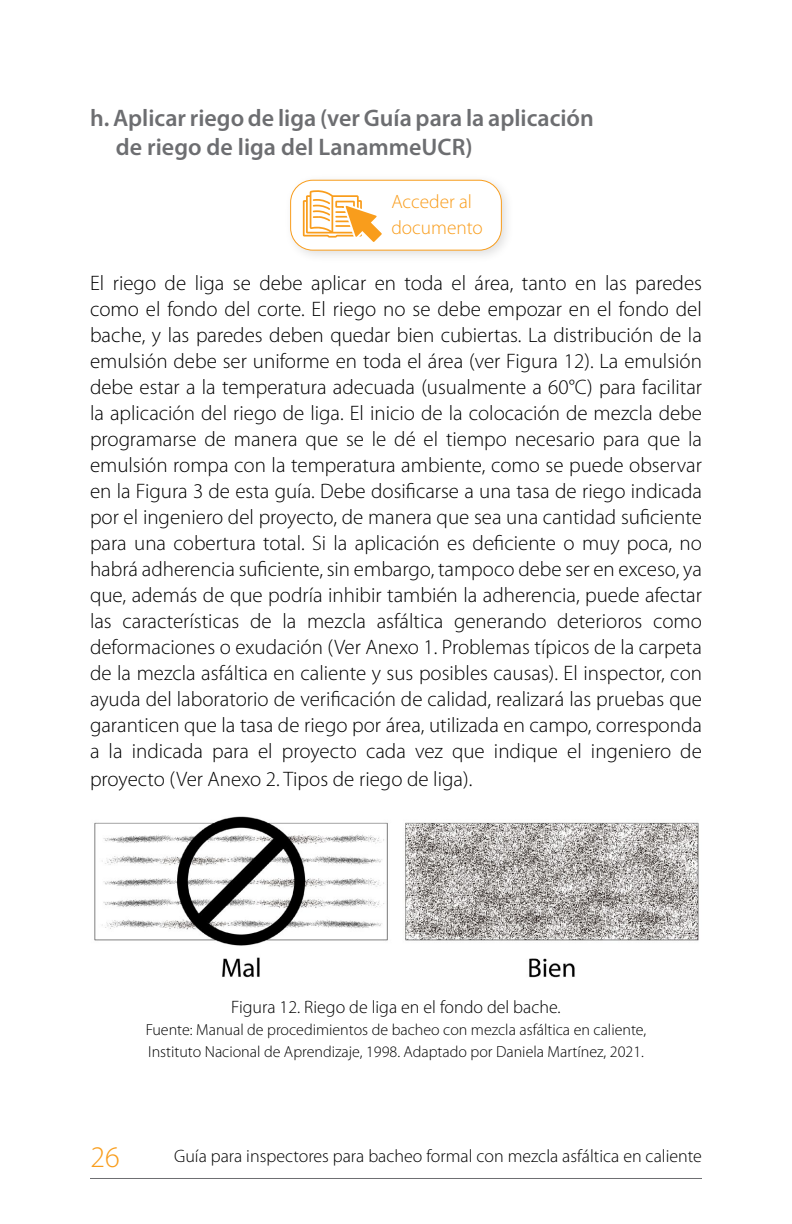
<style>
.page{position:relative;width:792px;height:1224px;background:#fff}
.page>*{position:absolute;margin:0;border:0;box-sizing:border-box;transform-origin:0 0}
.t1{font:300 30px "Myriad Pro";color:#f99d1c}
.t2{font:600 24px/28.8px "Myriad Pro";color:#6d6e71}
.t3{font:300 21px/26px "Myriad Pro";color:#000;text-align:justify}
.t4{font:300 19.4px/25.8px "Myriad Pro";color:#f99d1c}
.t5{font:300 18px "Myriad Pro";color:#000}
.t6{font:300 16px/22px "Myriad Pro";color:#000}
</style>
<div class="page">
<hr style="left:90px;top:1178px;width:612px;height:1px;background:#6d6e71">
<img style="left:94px;top:816px;width:605px;height:162px">
<div style="left:284px;top:173px;width:231px;height:91px;background:#000;opacity:.13"></div>
<div style="left:291px;top:180px;width:210px;height:70px;background:#fff;border-radius:22px"></div>
<div style="left:290px;top:180px;width:212px;height:70px;border:1px solid #f99d1c;border-radius:22px"></div>
<svg style="left:303px;top:190px;width:79px;height:52px"></svg>
<p class="t2" style="left:116px;top:103px;width:479px;text-indent:-26px">h. Aplicar riego de liga (ver Guía para la aplicación de riego de liga del LanammeUCR)</p>
<p class="t4" style="left:391px;top:189px;width:93px">Acceder al documento</p>
<p class="t3" style="left:90px;top:270px;width:614px">El riego de liga se debe aplicar en toda el área, tanto en las paredes como el fondo del corte. El riego no se debe empozar en el fondo del bache, y las paredes deben quedar bien cubiertas. La distribución de la emulsión debe ser uniforme en toda el área (ver Figura 12). La emulsión debe estar a la temperatura adecuada (usualmente a 60°C) para facilitar la aplicación del riego de liga. El inicio de la colocación de mezcla debe programarse de manera que se le dé el tiempo necesario para que la emulsión rompa con la temperatura ambiente, como se puede observar en la Figura 3 de esta guía. Debe dosificarse a una tasa de riego indicada por el ingeniero del proyecto, de manera que sea una cantidad suficiente para una cobertura total. Si la aplicación es deficiente o muy poca, no habrá adherencia suficiente, sin embargo, tampoco debe ser en exceso, ya que, además de que podría inhibir también la adherencia, puede afectar las características de la mezcla asfáltica generando deterioros como deformaciones o exudación (Ver Anexo 1. Problemas típicos de la carpeta de la mezcla asfáltica en caliente y sus posibles causas). El inspector, con ayuda del laboratorio de verificación de calidad, realizará las pruebas que garanticen que la tasa de riego por área, utilizada en campo, corresponda a la indicada para el proyecto cada vez que indique el ingeniero de</p>
<p class="t3" style="left:90px;top:766px;width:384px">proyecto (Ver Anexo 2. Tipos de riego de liga).</p>
<p class="t5" style="left:231px;top:998px;width:331px">Figura 12. Riego de liga en el fondo del bache.</p>
<p class="t6" style="left:146px;top:1019px;width:502px">Fuente: Manual de procedimientos de bacheo con mezcla asfáltica en caliente,<br>Instituto Nacional de Aprendizaje, 1998. Adaptado por Daniela Martínez, 2021.</p>
<h1 class="t1" style="left:91px;top:1141px;width:31px">26</h1>
<p class="t5" style="left:174px;top:1147px;width:529px">Guía para inspectores para bacheo formal con mezcla asfáltica en caliente</p>
</div>
